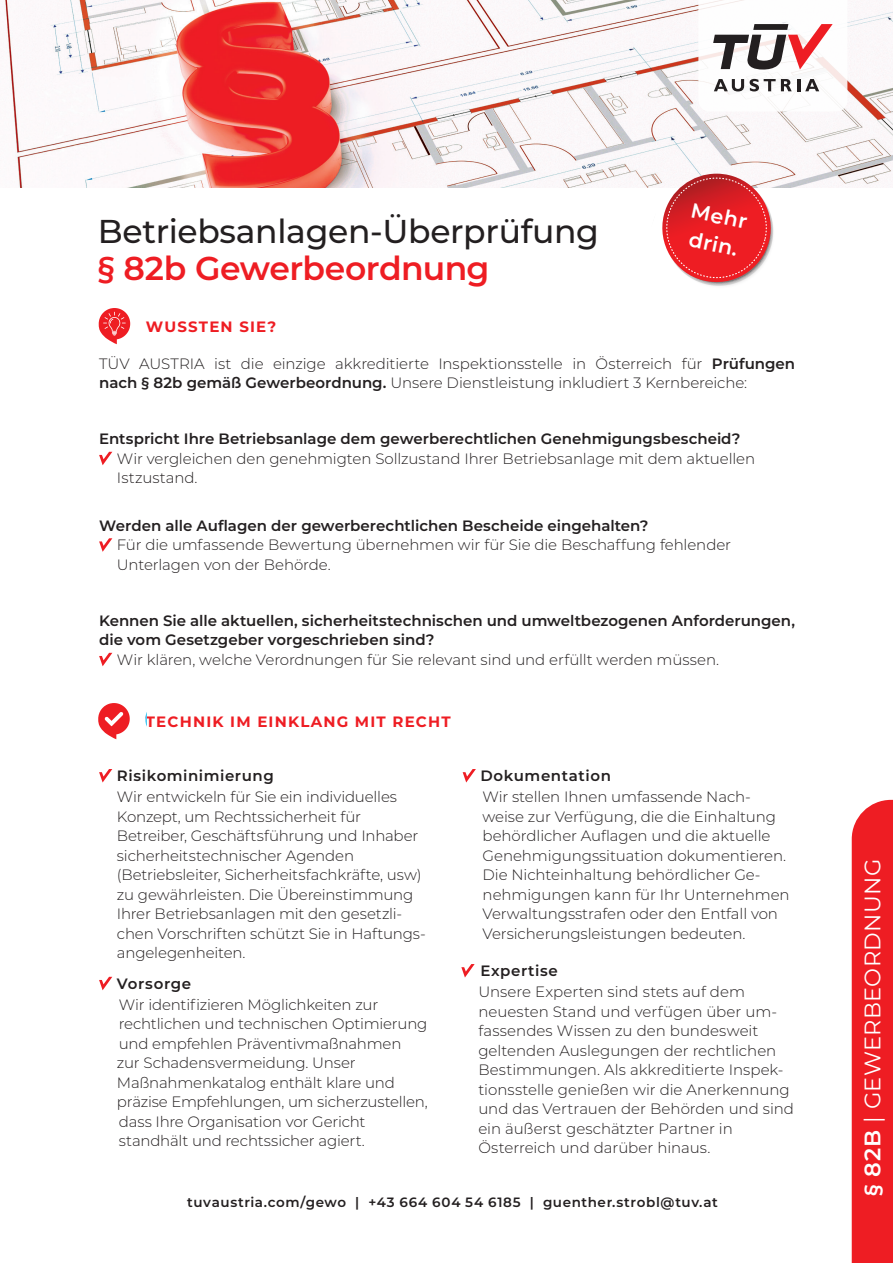
<style>
.page{position:relative;width:893px;height:1263px;background:#fff}
.page>*{position:absolute;margin:0;border:0;box-sizing:border-box;transform-origin:0 0}
.t1{font:500 33px "Montserrat";letter-spacing:-.01em;color:#231f20}
.t2{font:600 33px "Montserrat";letter-spacing:-.02em;color:#ee1d23}
.t3{font:22.5px "Montserrat";letter-spacing:.02em;color:#fff}
.t4{font:600 20.7px/28.2px "Montserrat";color:#fff}
.t5{font:300 15px/19.5px "Montserrat";letter-spacing:-.005em;color:#231f20}
.t6{font:600 15px/19.5px "Montserrat";color:#231f20}
.t7{font:700 15px "Montserrat";letter-spacing:.08em;color:#ee1d23}
.t8{font:600 15px "Montserrat";letter-spacing:.04em;color:#231f20}
.t9{font:600 15px "Montserrat";letter-spacing:.035em;color:#231f20}
.t10{font:600 13.5px "Montserrat";letter-spacing:.045em;color:#231f20}
.s1{font-weight:600}
</style>
<div class="page">
<div style="left:852px;top:800px;width:41px;height:463px;background:#ee1d23"></div>
<svg style="left:99px;top:452px;width:13px;height:13px"></svg>
<svg style="left:99px;top:538px;width:13px;height:14px"></svg>
<svg style="left:99px;top:653px;width:13px;height:13px"></svg>
<svg style="left:99px;top:769px;width:13px;height:13px"></svg>
<svg style="left:99px;top:977px;width:13px;height:13px"></svg>
<svg style="left:463px;top:769px;width:13px;height:13px"></svg>
<svg style="left:461px;top:964px;width:14px;height:13px"></svg>
<svg style="left:99px;top:308px;width:31px;height:36px"></svg>
<svg style="left:98px;top:703px;width:32px;height:36px"></svg>
<img style="left:5px;top:0;width:888px;height:188px">
<svg style="left:635px;top:149px;width:145px;height:137px"></svg>
<svg style="left:698px;top:0;width:149px;height:112px"></svg>
<h1 class="t1" style="left:98px;top:208px;width:503px">Betriebsanlagen-Überprüfung</h1>
<h1 class="t2" style="left:98px;top:245px;width:393px">§ 82b Gewerbeordnung</h1>
<h3 class="t4" style="left:694px;top:195px;width:59px;rotate:12deg">Mehr drin.</h3>
<p class="t7" style="left:146px;top:316px;width:132px">WUSSTEN SIE?</p>
<p class="t5" style="left:99px;top:353px;width:698px">TÜV AUSTRIA ist die einzige akkreditierte Inspektionsstelle in Österreich für <span class="s1">Prüfungen nach § 82b gemäß Gewerbeordnung.</span> Unsere Dienstleistung inkludiert 3 Kernbereiche:</p>
<p class="t6" style="left:99px;top:428px;width:643px">Entspricht Ihre Betriebsanlage dem gewerberechtlichen Genehmigungsbescheid?</p>
<p class="t5" style="left:117px;top:448px;width:640px">Wir vergleichen den genehmigten Sollzustand Ihrer Betriebsanlage mit dem aktuellen<br>Istzustand.</p>
<p class="t6" style="left:99px;top:515px;width:551px">Werden alle Auflagen der gewerberechtlichen Bescheide eingehalten?</p>
<p class="t5" style="left:117px;top:535px;width:616px">Für die umfassende Bewertung übernehmen wir für Sie die Beschaffung fehlender<br>Unterlagen von der Behörde.</p>
<p class="t6" style="left:99px;top:610px;width:697px">Kennen Sie alle aktuellen, sicherheitstechnischen und umweltbezogenen Anforderungen, die vom Gesetzgeber vorgeschrieben sind?</p>
<p class="t5" style="left:117px;top:649px;width:604px">Wir klären, welche Verordnungen für Sie relevant sind und erfüllt werden müssen.</p>
<p class="t7" style="left:146px;top:711px;width:306px">TECHNIK IM EINKLANG MIT RECHT</p>
<p class="t9" style="left:117px;top:765px;width:158px">Risikominimierung</p>
<p class="t5" style="left:117px;top:786px;width:310px">Wir entwickeln für Sie ein individuelles Konzept, um Rechtssicherheit für Betreiber, Geschäftsführung und Inhaber sicherheitstechnischer Agenden (Betriebsleiter, Sicherheitsfachkräfte, usw) zu gewährleisten. Die Übereinstimmung Ihrer Betriebsanlagen mit den gesetzli&shy;chen Vorschriften schützt Sie in Haftungs&shy;angelegenheiten.</p>
<p class="t8" style="left:117px;top:973px;width:76px">Vorsorge</p>
<p class="t5" style="left:117px;top:994px;width:312px">Wir identifizieren Möglichkeiten zur rechtlichen und technischen Optimierung und empfehlen Präventivmaßnahmen<br>zur Schadensvermeidung. Unser Maßnahmenkatalog enthält klare und präzise Empfehlungen, um sicherzustellen, dass Ihre Organisation vor Gericht standhält und rechtssicher agiert.</p>
<p class="t8" style="left:480px;top:765px;width:132px">Dokumentation</p>
<p class="t5" style="left:483px;top:786px;width:308px">Wir stellen Ihnen umfassende Nach&shy;weise zur Verfügung, die die Einhaltung behördlicher Auflagen und die aktuelle Genehmigungssituation dokumentieren.<br>Die Nichteinhaltung behördlicher Ge&shy;nehmigungen kann für Ihr Unternehmen Verwaltungsstrafen oder den Entfall von Versicherungsleistungen bedeuten.</p>
<p class="t8" style="left:480px;top:960px;width:79px">Expertise</p>
<p class="t5" style="left:478px;top:981px;width:317px">Unsere Experten sind stets auf dem neuesten Stand und verfügen über um&shy;fassendes Wissen zu den bundesweit geltenden Auslegungen der rechtlichen Bestimmungen. Als akkreditierte Inspek&shy;tionsstelle genießen wir die Anerkennung und das Vertrauen der Behörden und sind ein äußerst geschätzter Partner in Österreich und darüber hinaus.</p>
<p class="t10" style="left:187px;top:1193px;width:532px">tuvaustria.com/gewo | +43 664 604 54 6185 | guenther.strobl@tuv.at</p>
<h2 class="t3" style="left:857px;top:1196px;width:338px;rotate:-90deg"><span class="s1">§ 82B</span> | GEWERBEORDNUNG</h2>
</div>
